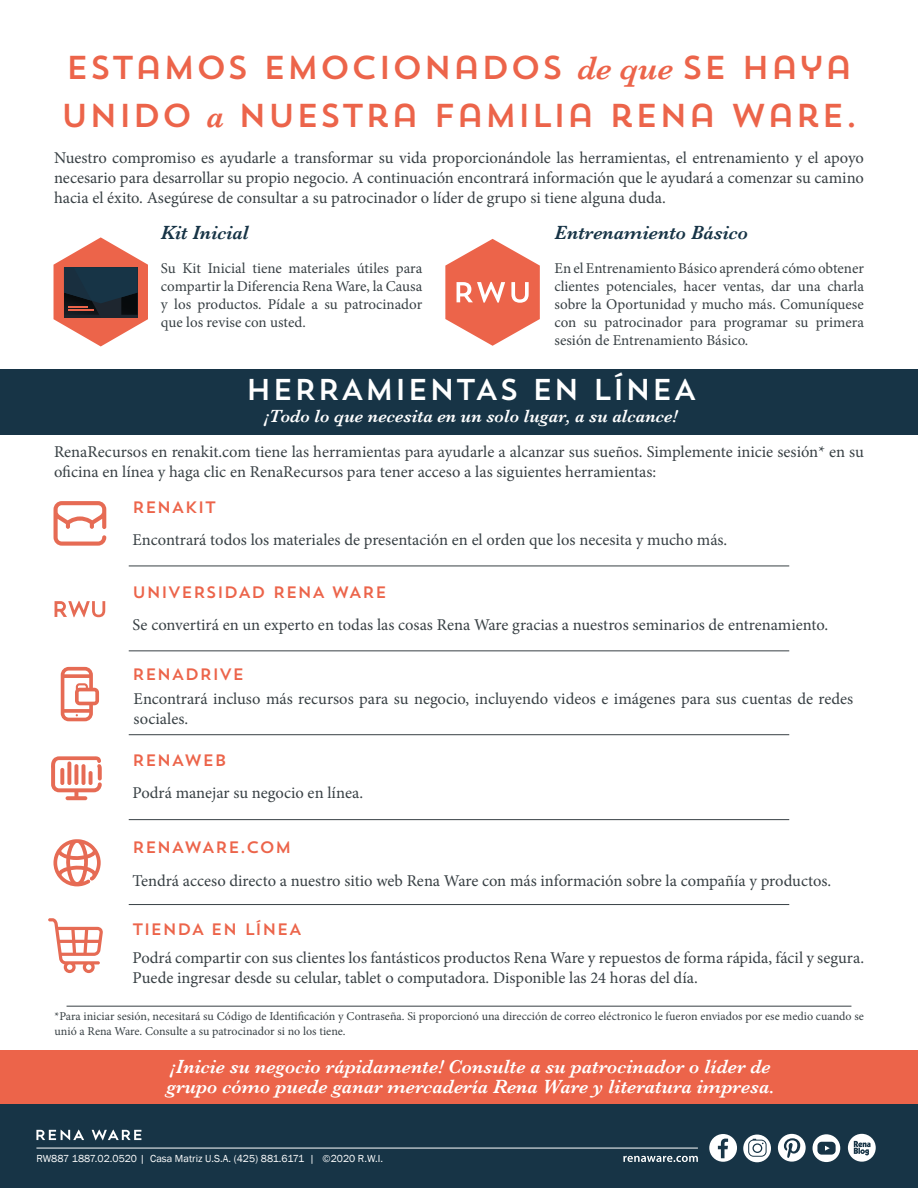
<style>
.page{position:relative;width:918px;height:1188px;background:#fff}
.page>*{position:absolute;margin:0;border:0;box-sizing:border-box;transform-origin:0 0}
.t1{font:33px/48px "Trend Sans One";color:#ec644a}
.t2{font:30px "Trend Sans One";color:#fff}
.t3{font:italic 600 19.5px/20.5px "Baskerville";color:#fff}
.t4{font:italic 600 19.5px "Baskerville";color:#173446}
.t5{font:italic 600 18px "Baskerville";color:#fff}
.t6{font:16.5px/19.8px "Minion Pro";color:#384044}
.t7{font:16.5px "Trend Sans One";color:#ec644a}
.t8{font:15px/18px "Minion Pro";color:#384044;text-align:justify}
.t9{font:12px/15px "Minion Pro";color:#384044}
.t10{font:10.5px "Franklin Gothic";color:#fff}
.s1{font-family:"Baskerville";font-weight:600;font-style:italic}
</style>
<div class="page">
<div style="left:0;top:1050px;width:918px;height:138px;background:#ec644a"></div>
<div style="left:0;top:1105px;width:918px;height:83px;background:#173446"></div>
<svg style="left:709px;top:1134px;width:28px;height:28px"></svg>
<svg style="left:778px;top:1134px;width:28px;height:28px"></svg>
<svg style="left:743px;top:1135px;width:28px;height:27px"></svg>
<svg style="left:813px;top:1134px;width:27px;height:28px"></svg>
<svg style="left:848px;top:1134px;width:28px;height:28px"></svg>
<svg style="left:623px;top:1156px;width:75px;height:6px"></svg>
<hr style="left:36px;top:1148px;width:662px;height:1px;background:#fff">
<svg style="left:92px;top:1130px;width:49px;height:10px"></svg>
<svg style="left:36px;top:1130px;width:48px;height:10px"></svg>
<svg style="left:54px;top:237px;width:94px;height:109px"></svg>
<hr style="left:68px;top:309px;width:26px;height:2px;background:#ec644a">
<svg style="left:445px;top:239px;width:95px;height:107px"></svg>
<div style="left:0;top:369px;width:918px;height:66px;background:#173446"></div>
<svg style="left:54px;top:501px;width:52px;height:45px"></svg>
<hr style="left:129px;top:566px;width:660px;height:1px;background:#384044">
<hr style="left:129px;top:650px;width:660px;height:1px;background:#384044">
<hr style="left:129px;top:734px;width:660px;height:1px;background:#384044">
<hr style="left:129px;top:819px;width:660px;height:1px;background:#384044">
<hr style="left:129px;top:904px;width:660px;height:1px;background:#384044">
<hr style="left:67px;top:1006px;width:784px;height:1px;background:#384044">
<svg style="left:55px;top:601px;width:50px;height:16px"></svg>
<svg style="left:61px;top:667px;width:38px;height:54px"></svg>
<svg style="left:51px;top:756px;width:51px;height:44px"></svg>
<svg style="left:60px;top:768px;width:4px;height:17px"></svg>
<svg style="left:89px;top:771px;width:4px;height:14px"></svg>
<svg style="left:67px;top:761px;width:4px;height:24px"></svg>
<svg style="left:74px;top:764px;width:4px;height:21px"></svg>
<hr style="left:82px;top:764px;width:3px;height:21px;background:#e66b54;border-radius:2px">
<svg style="left:53px;top:839px;width:48px;height:47px"></svg>
<svg style="left:48px;top:918px;width:55px;height:55px"></svg>
<h1 class="t1" style="left:61px;top:43px;width:799px">ESTAMOS EMOCIONADOS <span class="s1">de que</span> SE HAYA<br>UNIDO <span class="s1">a</span> NUESTRA FAMILIA RENA WARE.</h1>
<p class="t6" style="left:54px;top:148px;width:812px;text-align:justify">Nuestro compromiso es ayudarle a transformar su vida proporcionándole las herramientas, el entrenamiento y el apoyo necesario para desarrollar su propio negocio. A continuación encontrará información que le ayudará a comenzar su camino hacia el éxito. Asegúrese de consultar a su patrocinador o líder de grupo si tiene alguna duda.</p>
<p class="t4" style="left:161px;top:221px;width:89px">Kit Inicial</p>
<p class="t4" style="left:554px;top:221px;width:195px">Entrenamiento Básico</p>
<p class="t8" style="left:554px;top:259px;width:311px">En el Entrenamiento Básico aprenderá cómo obtener clientes potenciales, hacer ventas, dar una charla sobre la Oportunidad y mucho más. Comuníquese con su patrocinador para programar su primera sesión de Entrenamiento Básico.</p>
<h2 class="t2" style="left:246px;top:371px;width:453px">HERRAMIENTAS EN LÍNEA</h2>
<p class="t5" style="left:264px;top:406px;width:415px">¡Todo lo que necesita en un solo lugar, a su alcance!</p>
<p class="t6" style="left:54px;top:442px;width:812px">RenaRecursos en renakit.com tiene las herramientas para ayudarle a alcanzar sus sueños. Simplemente inicie sesión* en su oficina en línea y haga clic en RenaRecursos para tener acceso a las siguientes herramientas:</p>
<p class="t8" style="left:161px;top:259px;width:263px">Su Kit Inicial tiene materiales útiles para compartir la Diferencia Rena Ware, la Causa y los productos. Pídale a su patrocinador que los revise con usted.</p>
<p class="t7" style="left:132px;top:497px;width:86px">RENAKIT</p>
<p class="t6" style="left:133px;top:530px;width:596px">Encontrará todos los materiales de presentación en el orden que los necesita y mucho más.</p>
<p class="t7" style="left:132px;top:582px;width:256px">UNIVERSIDAD RENA WARE</p>
<p class="t6" style="left:133px;top:615px;width:697px">Se convertirá en un experto en todas las cosas Rena Ware gracias a nuestros seminarios de entrenamiento.</p>
<p class="t7" style="left:132px;top:663px;width:114px">RENADRIVE</p>
<p class="t6" style="left:134px;top:689px;width:721px">Encontrará incluso más recursos para su negocio, incluyendo videos e imágenes para sus cuentas de redes sociales.</p>
<p class="t7" style="left:132px;top:749px;width:96px">RENAWEB</p>
<p class="t6" style="left:133px;top:783px;width:232px">Podrá manejar su negocio en línea.</p>
<p class="t7" style="left:132px;top:836px;width:161px">RENAWARE.COM</p>
<p class="t6" style="left:133px;top:871px;width:700px">Tendrá acceso directo a nuestro sitio web Rena Ware con más información sobre la compañía y productos.</p>
<p class="t7" style="left:132px;top:919px;width:171px">TIENDA EN LÍNEA</p>
<p class="t6" style="left:133px;top:948px;width:733px">Podrá compartir con sus clientes los fantásticos productos Rena Ware y repuestos de forma rápida, fácil y segura.<br>Puede ingresar desde su celular, tablet o computadora. Disponible las 24 horas del día.</p>
<p class="t9" style="left:55px;top:1009px;width:811px">*Para iniciar sesión, necesitará su Código de Identificación y Contraseña. Si proporcionó una dirección de correo eléctronico le fueron enviados por ese medio cuando se unió a Rena Ware. Consulte a su patrocinador si no los tiene.</p>
<p class="t3" style="left:167px;top:1056px;width:610px">¡Inicie su negocio rápidamente! Consulte a su patrocinador o líder de grupo cómo puede ganar mercadería Rena Ware y literatura impresa.</p>
<p class="t10" style="left:36px;top:1152px;width:348px">RW887 1887.02.0520 | Casa Matriz U.S.A. (425) 881.6171 | ©2020 R.W.I.</p>
</div>
